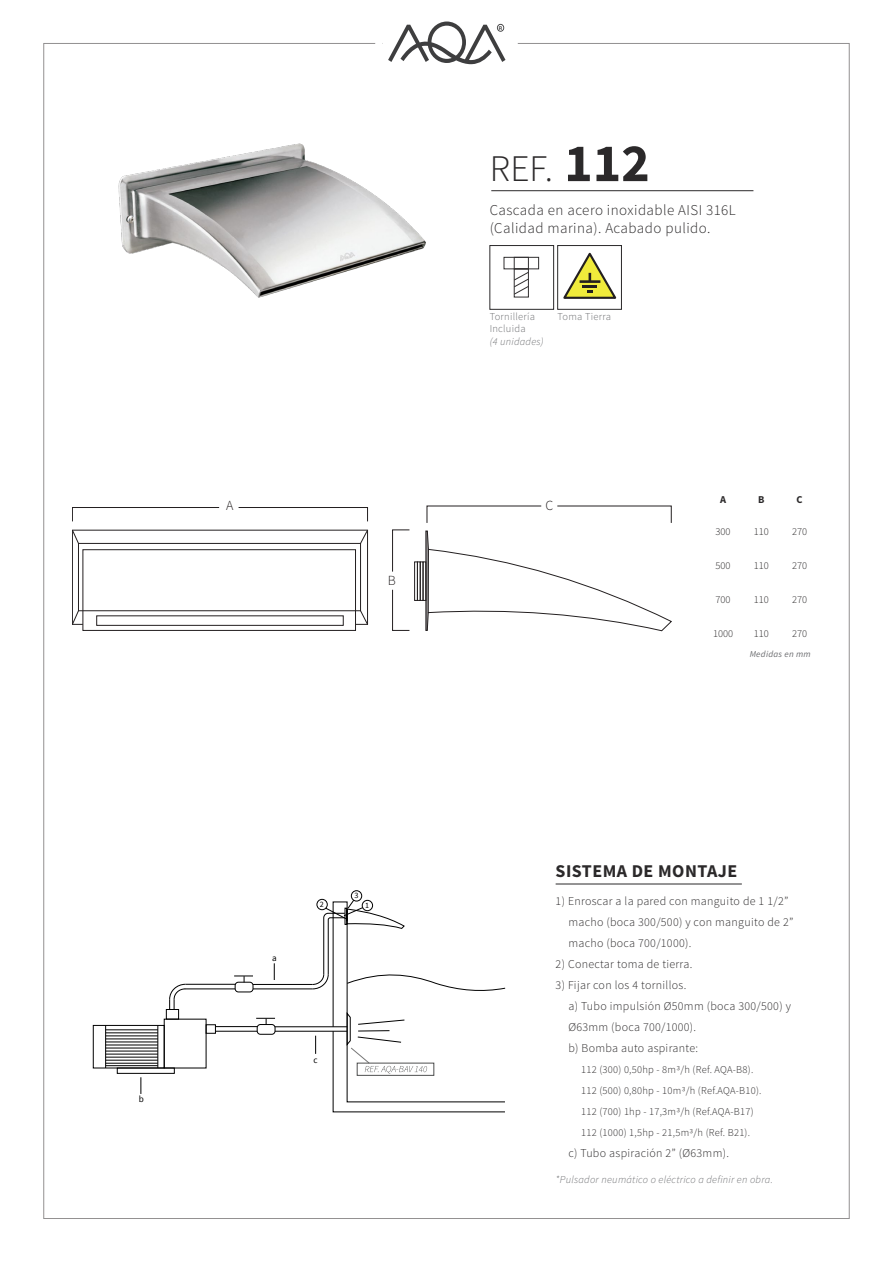
<style>
.page{position:relative;width:893px;height:1263px;background:#fff}
.page>*{position:absolute;margin:0;border:0;box-sizing:border-box;transform-origin:0 0}
.t1{font:300 37.5px "Source Sans Pro";color:#2b292a}
.t2{font:700 18px "Source Sans Pro";letter-spacing:.025em;color:#2b292a}
.t3{font:300 15px/18px "Source Sans Pro";letter-spacing:.03em;color:#2b292a}
.t4{font:300 13.95px "Source Sans Pro";color:#231f20}
.t5{font:300 12px/21px "Source Sans Pro";letter-spacing:.025em;color:#2b292a}
.t6{font:300 10.5px/21px "Source Sans Pro";letter-spacing:.025em;color:#2b292a}
.t7{font:italic 300 10.5px "Source Sans Pro";letter-spacing:.025em;color:#6c6d70}
.t8{font:300 10.5px "Source Sans Pro";letter-spacing:.025em;color:#6c6d70}
.t9{font:700 10.5px "Source Sans Pro";color:#2b292a}
.t10{font:9.15px "Source Sans Pro";color:#000}
.t11{font:italic 9px "Source Sans Pro";letter-spacing:.03em;color:#6c6d70}
.t12{font:8.1px "Source Sans Pro";color:#000}
.t13{font:700 5.1px "Helvetica Neue";color:#3e3e3f;scale:.92 1}
.s1{font-weight:700;font-size:54px}
</style>
<div class="page">
<div style="left:423px;top:562px;width:3px;height:39px;border:1px solid #231f20"></div>
<div style="left:420px;top:562px;width:3px;height:39px;border:1px solid #231f20"></div>
<div style="left:414px;top:562px;width:4px;height:39px;border:1px solid #231f20"></div>
<svg style="left:425px;top:530px;width:247px;height:101px"></svg>
<hr style="left:428px;top:549px;width:1px;height:64px;background:#231f20">
<hr style="left:427px;top:531px;width:1px;height:99px;background:#231f20">
<div style="left:83px;top:549px;width:273px;height:82px;border:1px solid #231f20"></div>
<svg style="left:72px;top:529px;width:296px;height:96px"></svg>
<div style="left:96px;top:615px;width:248px;height:11px;border:1px solid #231f20"></div>
<svg style="left:238px;top:507px;width:130px;height:15px"></svg>
<svg style="left:72px;top:507px;width:147px;height:15px"></svg>
<svg style="left:557px;top:506px;width:115px;height:17px"></svg>
<svg style="left:427px;top:506px;width:115px;height:17px"></svg>
<svg style="left:392px;top:529px;width:18px;height:43px"></svg>
<svg style="left:392px;top:589px;width:18px;height:42px"></svg>
<hr style="left:253px;top:984px;width:60px;height:1px;background:#000">
<hr style="left:253px;top:989px;width:60px;height:1px;background:#000">
<div style="left:235px;top:982px;width:18px;height:10px;border:1px solid #000;border-radius:3px"></div>
<svg style="left:234px;top:976px;width:19px;height:6px"></svg>
<hr style="left:186px;top:984px;width:49px;height:1px;background:#000">
<hr style="left:185px;top:989px;width:50px;height:1px;background:#000">
<hr style="left:275px;top:1026px;width:72px;height:1px;background:#000">
<hr style="left:275px;top:1031px;width:72px;height:1px;background:#000">
<div style="left:257px;top:1024px;width:18px;height:10px;border:1px solid #000;border-radius:3px"></div>
<svg style="left:256px;top:1018px;width:19px;height:7px"></svg>
<hr style="left:216px;top:1026px;width:41px;height:1px;background:#000">
<hr style="left:216px;top:1031px;width:41px;height:1px;background:#000">
<div style="left:164px;top:1019px;width:42px;height:49px;border:1px solid #000"></div>
<div style="left:93px;top:1025px;width:71px;height:43px;border:1px solid #000"></div>
<hr style="left:158px;top:1025px;width:1px;height:43px;background:#000">
<hr style="left:106px;top:1029px;width:52px;height:1px;background:#000">
<hr style="left:106px;top:1035px;width:52px;height:1px;background:#000">
<hr style="left:106px;top:1039px;width:52px;height:1px;background:#000">
<hr style="left:106px;top:1042px;width:52px;height:1px;background:#000">
<hr style="left:106px;top:1045px;width:52px;height:1px;background:#000">
<hr style="left:106px;top:1048px;width:52px;height:1px;background:#000">
<hr style="left:106px;top:1051px;width:52px;height:1px;background:#000">
<hr style="left:106px;top:1054px;width:52px;height:1px;background:#000">
<hr style="left:106px;top:1057px;width:52px;height:1px;background:#000">
<hr style="left:106px;top:1060px;width:52px;height:1px;background:#000">
<hr style="left:106px;top:1032px;width:52px;height:1px;background:#000">
<hr style="left:106px;top:1063px;width:52px;height:1px;background:#000">
<hr style="left:106px;top:1065px;width:52px;height:1px;background:#000">
<div style="left:166px;top:1009px;width:13px;height:10px;border:1px solid #000"></div>
<div style="left:206px;top:1024px;width:10px;height:9px;border:1px solid #000"></div>
<svg style="left:169px;top:984px;width:17px;height:25px"></svg>
<svg style="left:274px;top:963px;width:1px;height:17px"></svg>
<svg style="left:141px;top:1077px;width:1px;height:17px"></svg>
<hr style="left:105px;top:1025px;width:1px;height:43px;background:#000">
<div style="left:351px;top:890px;width:11px;height:11px;border:1px solid #000;border-radius:50%"></div>
<svg style="left:312px;top:900px;width:194px;height:212px"></svg>
<div style="left:317px;top:899px;width:10px;height:11px;border:1px solid #000;border-radius:50%"></div>
<img style="left:118px;top:143px;width:308px;height:155px">
<svg style="left:371px;top:21px;width:150px;height:44px"></svg>
<hr style="left:491px;top:190px;width:262px;height:1px;background:#2b292a">
<hr style="left:556px;top:884px;width:186px;height:1px;background:#2b292a">
<div style="left:504px;top:257px;width:35px;height:12px;border:1px solid #312f30"></div>
<div style="left:514px;top:257px;width:14px;height:12px;border:1px solid #312f30"></div>
<div style="left:514px;top:269px;width:14px;height:28px;border:1px solid #312f30"></div>
<svg style="left:514px;top:272px;width:15px;height:22px"></svg>
<div style="left:490px;top:245px;width:64px;height:64px;border:1px solid #2b292a"></div>
<svg style="left:563px;top:252px;width:54px;height:47px"></svg>
<div style="left:557px;top:245px;width:65px;height:64px;border:1px solid #2b292a"></div>
<p class="t13" style="left:499px;top:24px;width:5px">R</p>
<h1 class="t1" style="left:490px;top:146px;width:162px">REF. <span class="s1">112</span></h1>
<p class="t3" style="left:490px;top:201px;width:248px">Cascada en acero inoxidable AISI 316L (Calidad marina). Acabado pulido.</p>
<p class="t8" style="left:490px;top:310px;width:47px">Tornillería</p>
<p class="t8" style="left:557px;top:310px;width:55px">Toma Tierra</p>
<p class="t8" style="left:490px;top:322px;width:37px">Incluida</p>
<p class="t7" style="left:490px;top:335px;width:56px">(4 unidades)</p>
<p class="t4" style="left:226px;top:497px;width:9px">A</p>
<p class="t4" style="left:545px;top:497px;width:9px">C</p>
<p class="t4" style="left:388px;top:571px;width:10px">B</p>
<p class="t9" style="left:720px;top:492px;width:7px">A</p>
<p class="t9" style="left:758px;top:492px;width:8px">B</p>
<p class="t9" style="left:797px;top:492px;width:8px">C</p>
<p class="t6" style="left:716px;top:521px;width:17px">300</p>
<p class="t6" style="left:754px;top:521px;width:17px">110</p>
<p class="t6" style="left:792px;top:521px;width:17px">270</p>
<p class="t6" style="left:716px;top:555px;width:17px">500</p>
<p class="t6" style="left:754px;top:555px;width:17px">110</p>
<p class="t6" style="left:792px;top:555px;width:17px">270</p>
<p class="t6" style="left:716px;top:589px;width:17px">700</p>
<p class="t6" style="left:754px;top:589px;width:17px">110</p>
<p class="t6" style="left:792px;top:589px;width:17px">270</p>
<p class="t6" style="left:713px;top:623px;width:22px">1000</p>
<p class="t6" style="left:754px;top:623px;width:17px">110</p>
<p class="t6" style="left:792px;top:623px;width:17px">270</p>
<p class="t11" style="left:750px;top:648px;width:63px">Medidas en mm</p>
<p class="t10" style="left:139px;top:1093px;width:7px">b</p>
<p class="t10" style="left:272px;top:952px;width:6px">a</p>
<p class="t12" style="left:320px;top:899px;width:6px">2</p>
<p class="t12" style="left:354px;top:890px;width:6px">3</p>
<p class="t12" style="left:365px;top:900px;width:6px">1</p>
<p class="t10" style="left:313px;top:1054px;width:6px">c</p>
<h2 class="t2" style="left:556px;top:859px;width:183px">SISTEMA DE MONTAJE</h2>
<p class="t5" style="left:568px;top:891px;width:226px;text-indent:-13px">1) Enroscar a la pared con manguito de 1 1/2” macho (boca 300/500) y con manguito de 2” macho (boca 700/1000).</p>
<p class="t5" style="left:556px;top:954px;width:138px">2) Conectar toma de tierra.</p>
<p class="t5" style="left:568px;top:975px;width:224px;text-indent:-13px">3) Fijar con los 4 tornillos.<br>a) Tubo impulsión Ø50mm (boca 300/500) y<br>Ø63mm (boca 700/1000).<br>b) Bomba auto aspirante:</p>
<p class="t6" style="left:581px;top:1059px;width:182px">112 (300) 0,50hp - 8m3/h (Ref. AQA-B8).<br>112 (500) 0,80hp - 10m3/h (Ref.AQA-B10).<br>112 (700) 1hp - 17,3m3/h (Ref.AQA-B17)<br>112 (1000) 1,5hp - 21,5m3/h (Ref. B21).</p>
<p class="t5" style="left:568px;top:1143px;width:162px">c) Tubo aspiración 2” (Ø63mm).</p>
<p class="t7" style="left:556px;top:1173px;width:219px">*Pulsador neumático o eléctrico a definir en obra.</p>
</div>
